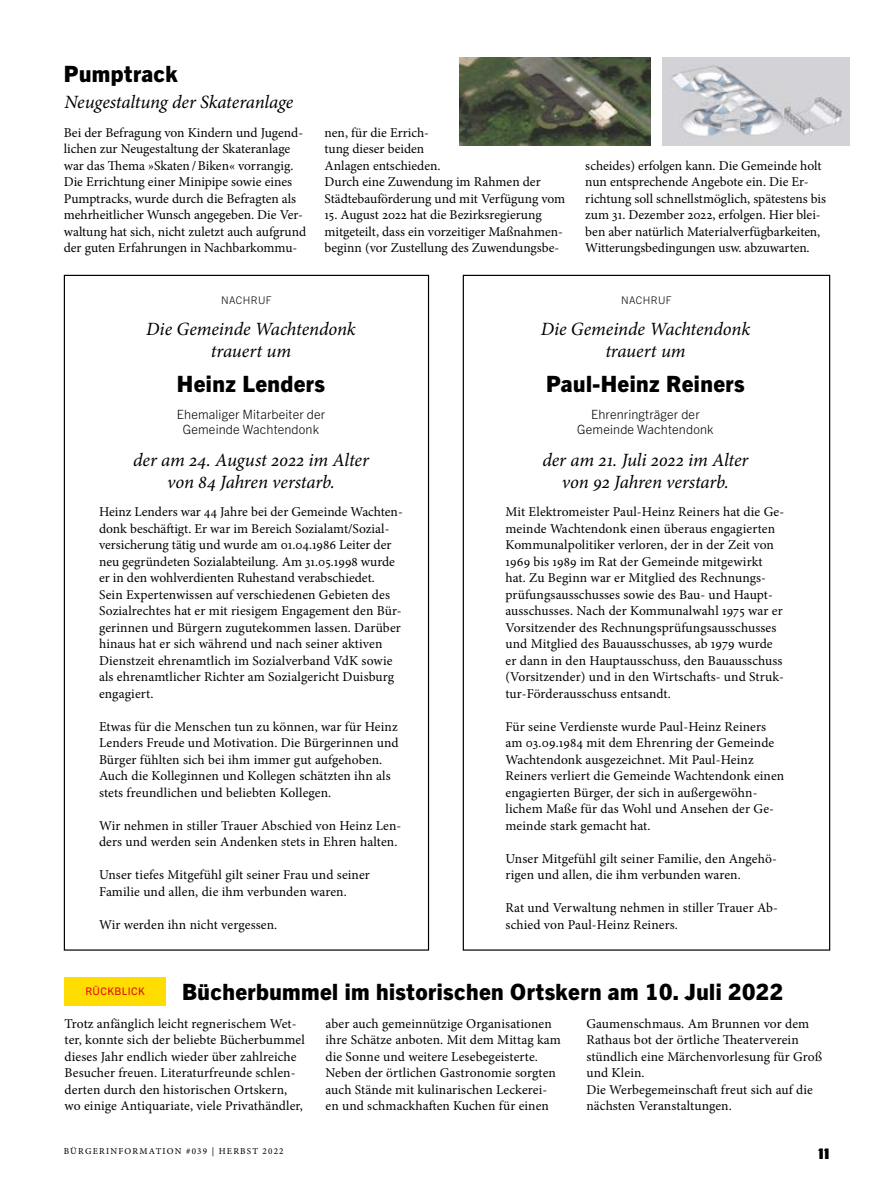
<style>
.page{position:relative;width:893px;height:1191px;background:#fff}
.page>*{position:absolute;margin:0;border:0;box-sizing:border-box;transform-origin:0 0}
.t1{font:800 22.5px "Trade Gothic Next LT Pro";letter-spacing:.02em;color:#000}
.t2{font:italic 18.75px/22.5px "Minion Pro";letter-spacing:-.01em;color:#000;text-align:center}
.t3{font:15px "Hillray";color:#000}
.t4{font:13.5px/16.5px "Minion Pro";letter-spacing:.005em;color:#000}
.t5{font:300 12.75px/15.3px "Trade Gothic Next LT Pro";letter-spacing:.01em;color:#000;text-align:center}
.t6{font:300 10.5px "Trade Gothic Next LT Pro";letter-spacing:.04em;color:#000}
.t7{font:10.5px "Trade Gothic Next LT Pro";letter-spacing:.04em;color:#e30613}
.t8{font:9px "Minion Pro Capt";letter-spacing:.135em;color:#000}
</style>
<div class="page">
<img style="left:663px;top:58px;width:187px;height:87px">
<img style="left:460px;top:58px;width:191px;height:87px">
<div style="left:65px;top:976px;width:101px;height:29px;background:#fd0"></div>
<h1 class="t1" style="left:64px;top:58px;width:115px">Pumptrack</h1>
<h2 class="t2" style="left:65px;top:91px;width:230px">Neugestaltung der Skateranlage</h2>
<p class="t4" style="left:64px;top:124px;width:244px">Bei der Befragung von Kindern und Jugend&shy;lichen zur Neugestaltung der Skateranlage war das Thema »Skaten/Biken« vorrangig.<br>Die Errichtung einer Minipipe sowie eines Pumptracks, wurde durch die Befragten als mehrheitlicher Wunsch angegeben. Die Ver&shy;waltung hat sich, nicht zuletzt auch aufgrund der guten Erfahrungen in Nachbarkommu-</p>
<p class="t4" style="left:325px;top:124px;width:242px">nen, für die Errich-<br>tung dieser beiden<br>Anlagen entschieden.<br>Durch eine Zuwendung im Rahmen der<br>Städtebauförderung und mit Verfügung vom</p>
<p class="t4" style="left:325px;top:206px;width:240px">15. August 2022 hat die Bezirksregierung mitgeteilt, dass ein vorzeitiger Maßnahmen&shy;beginn (vor Zustellung des Zuwendungsbe-</p>
<p class="t4" style="left:585px;top:157px;width:242px">scheides) erfolgen kann. Die Gemeinde holt nun entsprechende Angebote ein. Die Er&shy;richtung soll schnellstmöglich, spätestens bis zum 31. Dezember 2022, erfolgen. Hier blei&shy;ben aber natürlich Materialverfügbarkeiten, Witterungsbedingungen usw. abzuwarten.</p>
<p class="t6" style="left:221px;top:293px;width:52px">NACHRUF</p>
<p class="t6" style="left:621px;top:293px;width:52px">NACHRUF</p>
<h2 class="t2" style="left:146px;top:317px;width:211px">Die Gemeinde Wachtendonk trauert um</h2>
<h2 class="t2" style="left:541px;top:317px;width:211px">Die Gemeinde Wachtendonk trauert um</h2>
<h1 class="t1" style="left:177px;top:368px;width:150px">Heinz Lenders</h1>
<h1 class="t1" style="left:546px;top:368px;width:200px">Paul-Heinz Reiners</h1>
<p class="t5" style="left:177px;top:405px;width:150px">Ehemaliger Mitarbeiter der<br>Gemeinde Wachtendonk</p>
<p class="t5" style="left:577px;top:405px;width:138px">Ehrenringträger der<br>Gemeinde Wachtendonk</p>
<h2 class="t2" style="left:133px;top:448px;width:237px">der am 24. August 2022 im Alter von 84 Jahren verstarb.</h2>
<h2 class="t2" style="left:542px;top:448px;width:208px">der am 21. Juli 2022 im Alter von 92 Jahren verstarb.</h2>
<p class="t4" style="left:99px;top:504px;width:305px">Heinz Lenders war 44 Jahre bei der Gemeinde Wachten&shy;donk beschäftigt. Er war im Bereich Sozialamt/Sozial&shy;versicherung tätig und wurde am 01.04.1986 Leiter der neu gegründeten Sozialabteilung. Am 31.05.1998 wurde er in den wohlverdienten Ruhestand verabschiedet.<br>Sein Expertenwissen auf verschiedenen Gebieten des Sozialrechtes hat er mit riesigem Engagement den Bür&shy;gerinnen und Bürgern zugutekommen lassen. Darüber hinaus hat er sich während und nach seiner aktiven Dienstzeit ehrenamtlich im Sozialverband VdK sowie als ehrenamtlicher Richter am Sozialgericht Duisburg engagiert.</p>
<p class="t4" style="left:99px;top:718px;width:301px">Etwas für die Menschen tun zu können, war für Heinz Lenders Freude und Motivation. Die Bürgerinnen und Bürger fühlten sich bei ihm immer gut aufgehoben.<br>Auch die Kolleginnen und Kollegen schätzten ihn als stets freundlichen und beliebten Kollegen.</p>
<p class="t4" style="left:99px;top:817px;width:304px">Wir nehmen in stiller Trauer Abschied von Heinz Len&shy;ders und werden sein Andenken stets in Ehren halten.</p>
<p class="t4" style="left:99px;top:866px;width:272px">Unser tiefes Mitgefühl gilt seiner Frau und seiner<br>Familie und allen, die ihm verbunden waren.</p>
<p class="t4" style="left:99px;top:916px;width:180px">Wir werden ihn nicht vergessen.</p>
<p class="t4" style="left:505px;top:503px;width:280px">Mit Elektromeister Paul-Heinz Reiners hat die Ge&shy;meinde Wachtendonk einen überaus engagierten Kommunalpolitiker verloren, der in der Zeit von 1969 bis 1989 im Rat der Gemeinde mitgewirkt hat. Zu Beginn war er Mitglied des Rechnungs&shy;prüfungsausschusses sowie des Bau- und Haupt&shy;ausschusses. Nach der Kommunalwahl 1975 war er Vorsitzender des Rechnungsprüfungsausschusses und Mitglied des Bauausschusses, ab 1979 wurde er dann in den Hauptausschuss, den Bauausschuss (Vorsitzender) und in den Wirtschafts- und Struk&shy;tur-Förderausschuss entsandt.</p>
<p class="t4" style="left:505px;top:718px;width:280px">Für seine Verdienste wurde Paul-Heinz Reiners am 03.09.1984 mit dem Ehrenring der Gemeinde Wachtendonk ausgezeichnet. Mit Paul-Heinz Reiners verliert die Gemeinde Wachtendonk einen engagierten Bürger, der sich in außergewöhn&shy;lichem Maße für das Wohl und Ansehen der Ge&shy;meinde stark gemacht hat.</p>
<p class="t4" style="left:505px;top:850px;width:273px">Unser Mitgefühl gilt seiner Familie, den Angehö&shy;rigen und allen, die ihm verbunden waren.</p>
<p class="t4" style="left:505px;top:899px;width:274px">Rat und Verwaltung nehmen in stiller Trauer Ab&shy;schied von Paul-Heinz Reiners.</p>
<h1 class="t1" style="left:182px;top:975px;width:602px">Bücherbummel im historischen Ortskern am 10. Juli 2022</h1>
<p class="t4" style="left:65px;top:1015px;width:242px">Trotz anfänglich leicht regnerischem Wet&shy;ter, konnte sich der beliebte Bücherbummel dieses Jahr endlich wieder über zahlreiche Besucher freuen. Literaturfreunde schlen&shy;derten durch den historischen Ortskern, wo einige Antiquariate, viele Privathändler,</p>
<p class="t4" style="left:325px;top:1015px;width:237px">aber auch gemeinnützige Organisationen ihre Schätze anboten. Mit dem Mittag kam die Sonne und weitere Lesebegeisterte.<br>Neben der örtlichen Gastronomie sorgten auch Stände mit kulinarischen Leckerei&shy;en und schmackhaften Kuchen für einen</p>
<p class="t4" style="left:586px;top:1015px;width:237px">Gaumenschmaus. Am Brunnen vor dem<br>Rathaus bot der örtliche Theaterverein stündlich eine Märchenvorlesung für Groß und Klein.<br>Die Werbegemeinschaft freut sich auf die nächsten Veranstaltungen.</p>
<p class="t7" style="left:85px;top:984px;width:61px">RÜCKBLICK</p>
<p class="t8" style="left:64px;top:1145px;width:221px">BÜRGERINFORMATION #039 | HERBST 2022</p>
<p class="t3" style="left:818px;top:1145px;width:13px">11</p>
</div>
